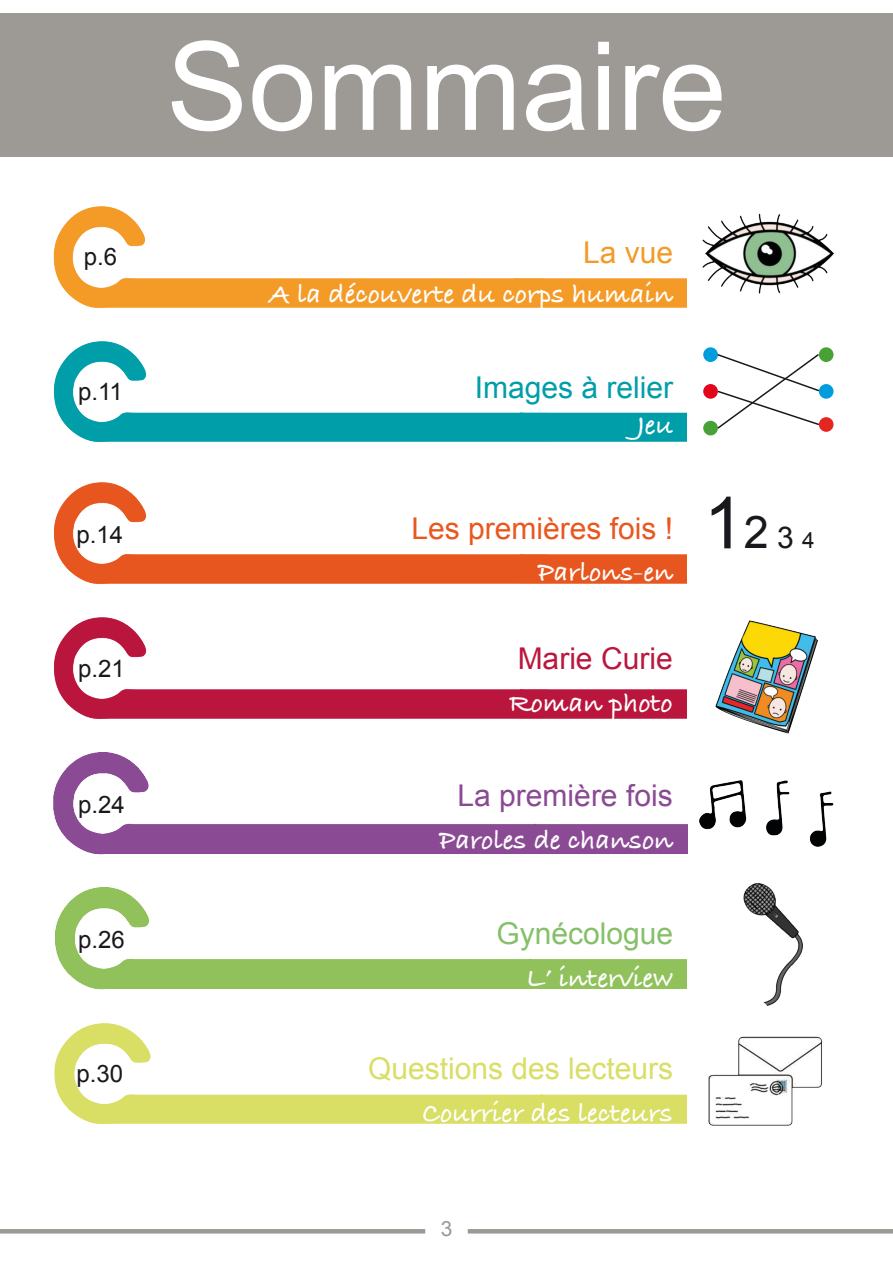
<style>
.page{position:relative;width:893px;height:1263px;background:#fff}
.page>*{position:absolute;margin:0;border:0;box-sizing:border-box;transform-origin:0 0}
.t1{font:123px "Arial";color:#fff}
.t2{font:72px "Arial";color:#1a181c}
.t3{font:30px "Arial";color:#d9de65}
.t4{font:30px "Arial";color:#e9571f}
.t5{font:30px "Arial";color:#8a4a93}
.t6{font:30px "Arial";color:#009ea9}
.t7{font:30px "Arial";color:#85c069}
.t8{font:30px "Arial";color:#bb163d}
.t9{font:30px "Arial";color:#f49a27}
.t10{font:700 28.5px "Bradley Hand ITC";color:#fff}
.t11{font:24px "Arial";color:#1a181c}
.t12{font:21px "Arial";color:#9d9a95}
.s1{font-size:45px}
.s2{font-size:30px}
.s3{font-size:22.5px}
</style>
<div class="page">
<hr style="left:0;top:1229px;width:425px;height:4px;background:#9d9a95">
<hr style="left:468px;top:1229px;width:425px;height:4px;background:#9d9a95">
<div style="left:0;top:14px;width:893px;height:143px;background:#9d9a95"></div>
<img style="left:53px;top:617px;width:634px;height:102px">
<img style="left:53px;top:752px;width:634px;height:103px">
<img style="left:55px;top:887px;width:632px;height:103px">
<img style="left:54px;top:1023px;width:633px;height:101px">
<img style="left:53px;top:482px;width:634px;height:102px">
<img style="left:53px;top:341px;width:634px;height:101px">
<img style="left:53px;top:206px;width:634px;height:102px">
<img style="left:708px;top:1036px;width:114px;height:90px">
<img style="left:687px;top:780px;width:147px;height:74px">
<img style="left:715px;top:620px;width:103px;height:114px">
<img style="left:702px;top:213px;width:132px;height:81px">
<img style="left:743px;top:883px;width:60px;height:123px">
<div style="left:703px;top:347px;width:15px;height:15px;background:#009ddc;border-radius:50%"></div>
<div style="left:703px;top:384px;width:15px;height:15px;background:#e3061b;border-radius:50%"></div>
<div style="left:819px;top:347px;width:14px;height:15px;background:#46a235;border-radius:50%"></div>
<div style="left:819px;top:384px;width:14px;height:15px;background:#009ddc;border-radius:50%"></div>
<div style="left:819px;top:417px;width:14px;height:15px;background:#e52521;border-radius:50%"></div>
<div style="left:703px;top:421px;width:15px;height:14px;background:#46a235;border-radius:50%"></div>
<svg style="left:716px;top:352px;width:105px;height:78px"></svg>
<p class="t11" style="left:84px;top:241px;width:35px">p.6</p>
<p class="t11" style="left:78px;top:376px;width:46px">p.11</p>
<p class="t11" style="left:77px;top:519px;width:48px">p.14</p>
<p class="t11" style="left:78px;top:652px;width:48px">p.21</p>
<p class="t11" style="left:78px;top:788px;width:48px">p.24</p>
<p class="t11" style="left:78px;top:924px;width:48px">p.26</p>
<p class="t11" style="left:77px;top:1058px;width:48px">p.30</p>
<p class="t1" style="left:166px;top:6px;width:562px">Sommaire</p>
<p class="t9" style="left:583px;top:233px;width:92px">La vue</p>
<p class="t10" style="left:269px;top:278px;width:406px">A la découverte du corps humain</p>
<p class="t6" style="left:475px;top:368px;width:200px">Images à relier</p>
<p class="t10" style="left:637px;top:409px;width:38px">Jeu</p>
<p class="t4" style="left:411px;top:509px;width:263px">Les premières fois !</p>
<p class="t10" style="left:538px;top:555px;width:137px">Parlons-en</p>
<p class="t8" style="left:518px;top:639px;width:157px">Marie Curie</p>
<p class="t10" style="left:509px;top:687px;width:165px">Roman photo</p>
<p class="t5" style="left:458px;top:776px;width:217px">La première fois</p>
<p class="t10" style="left:439px;top:823px;width:236px">Paroles de chanson</p>
<p class="t7" style="left:496px;top:914px;width:178px">Gynécologue</p>
<p class="t10" style="left:527px;top:962px;width:148px">L’ interview</p>
<p class="t3" style="left:368px;top:1049px;width:307px">Questions des lecteurs</p>
<p class="t10" style="left:422px;top:1097px;width:252px">Courrier des lecteurs</p>
<p class="t2" style="left:704px;top:476px;width:112px">1<span class="s1">2</span> <span class="s2">3</span> <span class="s3">4</span></p>
<p class="t12" style="left:441px;top:1214px;width:13px">3</p>
</div>
